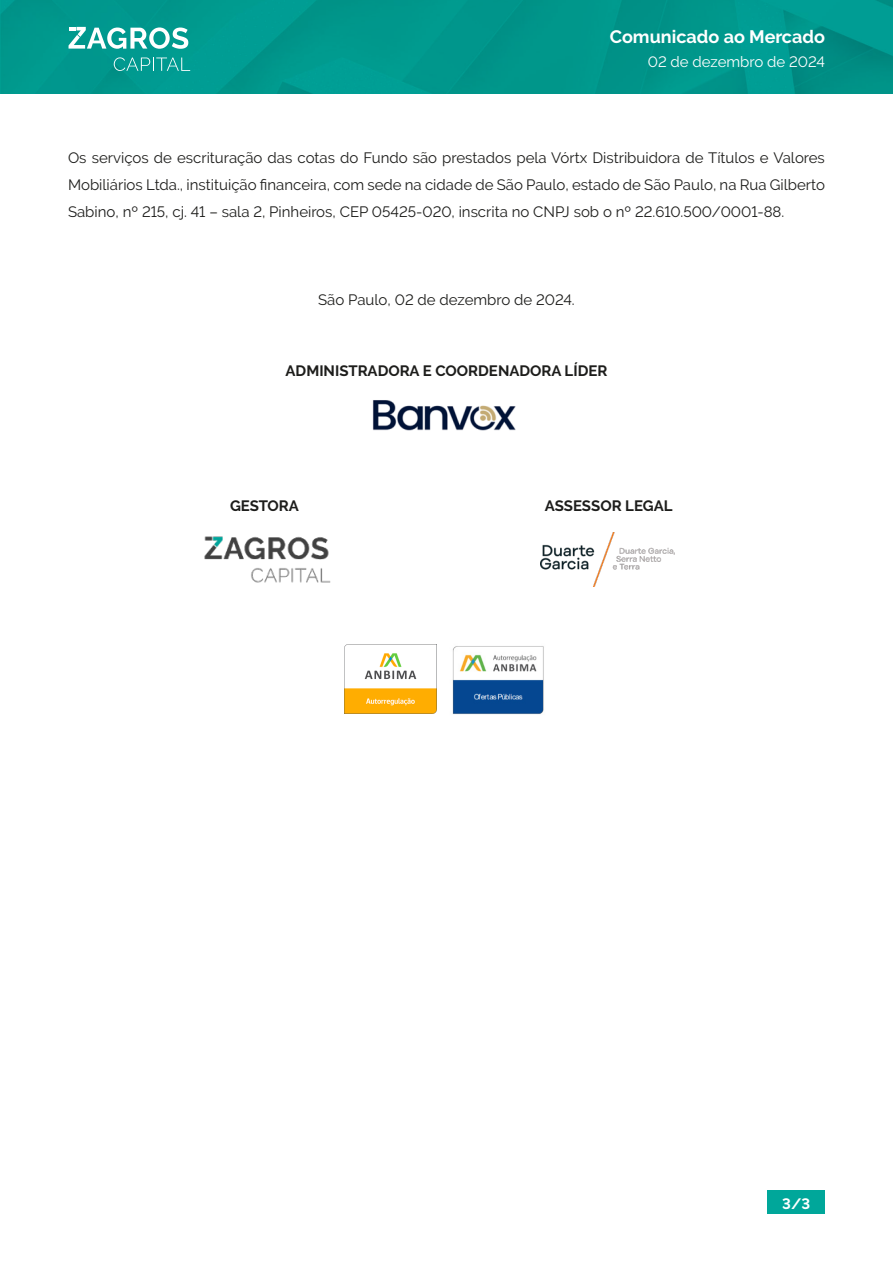
<style>
.page{position:relative;width:893px;height:1263px;background:#fff}
.page>*{position:absolute;margin:0;border:0;box-sizing:border-box;transform-origin:0 0}
.t1{font:700 18px "Raleway";color:#fff}
.t2{font:15px/27px "Raleway";color:#1d1d1b;text-align:justify}
.t3{font:700 15px "Raleway";color:#1d1d1b}
.t4{font:15px "Raleway";color:#fff}
.t5{font:700 15px "Raleway";color:#fff}
</style>
<div class="page">
<img style="left:0;top:0;width:893px;height:94px">
<svg style="left:114px;top:57px;width:76px;height:14px"></svg>
<svg style="left:69px;top:27px;width:119px;height:22px"></svg>
<div style="left:767px;top:1191px;width:58px;height:23px;background:#00a79a"></div>
<img style="left:372px;top:400px;width:144px;height:31px">
<img style="left:541px;top:533px;width:133px;height:54px">
<img style="left:204px;top:536px;width:127px;height:47px">
<img style="left:345px;top:645px;width:92px;height:69px">
<img style="left:452px;top:646px;width:92px;height:69px">
<p class="t1" style="left:610px;top:27px;width:217px">Comunicado ao Mercado</p>
<p class="t4" style="left:648px;top:53px;width:179px">02 de dezembro de 2024</p>
<p class="t2" style="left:68px;top:144px;width:758px">Os serviços de escrituração das cotas do Fundo são prestados pela Vórtx Distribuidora de Títulos e Valores Mobiliários Ltda., instituição financeira, com sede na cidade de São Paulo, estado de São Paulo, na Rua Gilberto Sabino, nº 215, cj. 41 – sala 2, Pinheiros, CEP 05425-020, inscrita no CNPJ sob o nº 22.610.500/0001-88.</p>
<p class="t2" style="left:318px;top:286px;width:258px">São Paulo, 02 de dezembro de 2024.</p>
<p class="t3" style="left:286px;top:362px;width:323px">ADMINISTRADORA E COORDENADORA LÍDER</p>
<p class="t3" style="left:230px;top:497px;width:70px">GESTORA</p>
<p class="t3" style="left:545px;top:497px;width:129px">ASSESSOR LEGAL</p>
<p class="t5" style="left:782px;top:1195px;width:30px">3/3</p>
</div>
